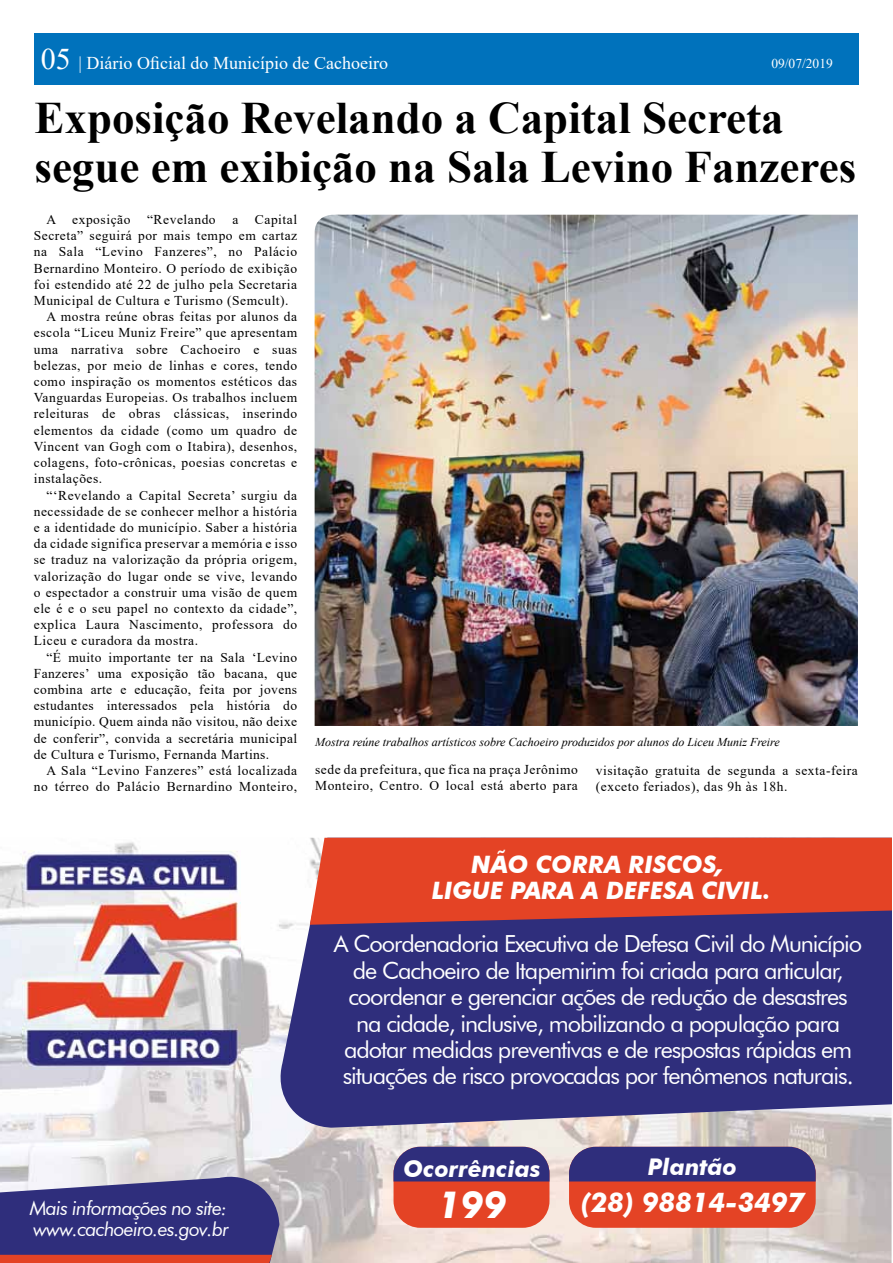
<style>
.page{position:relative;width:893px;height:1263px;background:#fff}
.page>*{position:absolute;margin:0;border:0;box-sizing:border-box;transform-origin:0 0}
.t1{font:700 45px/49.5px "Times New Roman";color:#000}
.t2{font:italic 700 37.5px "Futura BT";color:#fff}
.t3{font:italic 700 27.3px "Futura BT";color:#fff}
.t4{font:italic 700 24px/26.4px "Futura BT";color:#fff;text-align:center}
.t5{font:23.55px/26.4px "Futura BT";letter-spacing:-.045em;color:#fff;text-align:center}
.t6{font:italic 700 22.95px "Futura BT";color:#fff}
.t7{font:italic 19.5px/21px "Futura BT";letter-spacing:-.04em;color:#fff}
.t8{font:18px "Times New Roman";color:#fff}
.t9{font:13.5px/16.2px "Times New Roman";letter-spacing:.04em;color:#000}
.t10{font:13.5px "Times New Roman";color:#fff}
.t11{font:italic 12px "Times New Roman";color:#000}
.s1{font-size:30px}
</style>
<div class="page">
<img style="left:315px;top:215px;width:543px;height:511px">
<div style="left:34px;top:34px;width:824px;height:51px;background:#0072bc"></div>
<img style="left:0;top:842px;width:891px;height:421px">
<svg style="left:277px;top:842px;width:615px;height:286px;background:#424086"></svg>
<svg style="left:310px;top:838px;width:582px;height:87px;background:#d5442f"></svg>
<div style="left:393px;top:1147px;width:156px;height:81px;background:#e44325;border-radius:27px"></div>
<div style="left:393px;top:1147px;width:156px;height:34px;background:#2f2e7c"></div>
<div style="left:569px;top:1147px;width:247px;height:81px;background:#e44325;border-radius:27px"></div>
<div style="left:569px;top:1147px;width:247px;height:34px;background:#2f2e7c"></div>
<img style="left:23px;top:851px;width:218px;height:218px">
<svg style="left:0;top:1173px;width:279px;height:90px;background:#574881"></svg>
<h3 class="t8" style="left:41px;top:50px;width:349px"><span class="s1">05</span> | Diário Oficial do Município de Cachoeiro</h3>
<p class="t10" style="left:771px;top:54px;width:63px">09/07/2019</p>
<h1 class="t1" style="left:34px;top:91px;width:823px">Exposição Revelando a Capital Secreta segue em exibição na Sala Levino Fanzeres</h1>
<p class="t9" style="left:47px;top:211px;width:252px">A exposição “Revelando a Capital</p>
<p class="t9" style="left:34px;top:227px;width:265px">Secreta” seguirá por mais tempo em cartaz</p>
<p class="t9" style="left:34px;top:243px;width:265px">na Sala “Levino Fanzeres”, no Palácio</p>
<p class="t9" style="left:34px;top:260px;width:265px">Bernardino Monteiro. O período de exibição</p>
<p class="t9" style="left:34px;top:276px;width:265px">foi estendido até 22 de julho pela Secretaria</p>
<p class="t9" style="left:34px;top:292px;width:256px">Municipal de Cultura e Turismo (Semcult).</p>
<p class="t9" style="left:47px;top:308px;width:252px">A mostra reúne obras feitas por alunos da</p>
<p class="t9" style="left:34px;top:324px;width:265px">escola “Liceu Muniz Freire” que apresentam</p>
<p class="t9" style="left:34px;top:341px;width:265px">uma narrativa sobre Cachoeiro e suas</p>
<p class="t9" style="left:34px;top:357px;width:265px">belezas, por meio de linhas e cores, tendo</p>
<p class="t9" style="left:34px;top:373px;width:265px">como inspiração os momentos estéticos das</p>
<p class="t9" style="left:34px;top:389px;width:265px">Vanguardas Europeias. Os trabalhos incluem</p>
<p class="t9" style="left:34px;top:405px;width:265px">releituras de obras clássicas, inserindo</p>
<p class="t9" style="left:34px;top:422px;width:265px">elementos da cidade (como um quadro de</p>
<p class="t9" style="left:34px;top:438px;width:265px">Vincent van Gogh com o Itabira), desenhos,</p>
<p class="t9" style="left:34px;top:454px;width:265px">colagens, foto-crônicas, poesias concretas e</p>
<p class="t9" style="left:34px;top:470px;width:70px">instalações.</p>
<p class="t9" style="left:47px;top:486px;width:252px">“‘Revelando a Capital Secreta’ surgiu da</p>
<p class="t9" style="left:34px;top:503px;width:265px">necessidade de se conhecer melhor a história</p>
<p class="t9" style="left:34px;top:519px;width:265px">e a identidade do município. Saber a história</p>
<p class="t9" style="left:34px;top:535px;width:265px">da cidade significa preservar a memória e isso</p>
<p class="t9" style="left:34px;top:551px;width:265px">se traduz na valorização da própria origem,</p>
<p class="t9" style="left:34px;top:567px;width:265px">valorização do lugar onde se vive, levando</p>
<p class="t9" style="left:34px;top:584px;width:265px">o espectador a construir uma visão de quem</p>
<p class="t9" style="left:34px;top:600px;width:265px">ele é e o seu papel no contexto da cidade”,</p>
<p class="t9" style="left:34px;top:616px;width:265px">explica Laura Nascimento, professora do</p>
<p class="t9" style="left:34px;top:632px;width:166px">Liceu e curadora da mostra.</p>
<p class="t9" style="left:47px;top:648px;width:252px">“É muito importante ter na Sala ‘Levino</p>
<p class="t9" style="left:34px;top:665px;width:265px">Fanzeres’ uma exposição tão bacana, que</p>
<p class="t9" style="left:34px;top:681px;width:265px">combina arte e educação, feita por jovens</p>
<p class="t9" style="left:34px;top:697px;width:265px">estudantes interessados pela história do</p>
<p class="t9" style="left:34px;top:713px;width:265px">município. Quem ainda não visitou, não deixe</p>
<p class="t9" style="left:34px;top:729px;width:265px">de conferir”, convida a secretária municipal</p>
<p class="t9" style="left:34px;top:746px;width:237px">de Cultura e Turismo, Fernanda Martins.</p>
<p class="t9" style="left:47px;top:762px;width:252px">A Sala “Levino Fanzeres” está localizada</p>
<p class="t9" style="left:34px;top:778px;width:265px">no térreo do Palácio Bernardino Monteiro,</p>
<p class="t11" style="left:315px;top:734px;width:466px">Mostra reúne trabalhos artísticos sobre Cachoeiro produzidos por alunos do Liceu Muniz Freire</p>
<p class="t9" style="left:315px;top:761px;width:264px">sede da prefeitura, que fica na praça Jerônimo<br>Monteiro, Centro. O local está aberto para</p>
<p class="t9" style="left:596px;top:762px;width:264px">visitação gratuita de segunda a sexta-feira (exceto feriados), das 9h às 18h.</p>
<h3 class="t4" style="left:432px;top:851px;width:340px">NÃO CORRA RISCOS,<br>LIGUE PARA A DEFESA CIVIL.</h3>
<p class="t5" style="left:334px;top:931px;width:530px">A Coordenadoria Executiva de Defesa Civil do Município de Cachoeiro de Itapemirim foi criada para articular, coordenar e gerenciar ações de redução de desastres na cidade, inclusive, mobilizando a população para adotar medidas preventivas e de respostas rápidas em situações de risco provocadas por fenômenos naturais.</p>
<h3 class="t7" style="left:30px;top:1198px;width:201px">Mais informações no site: www.cachoeiro.es.gov.br</h3>
<h3 class="t6" style="left:403px;top:1155px;width:139px">Ocorrências</h3>
<h2 class="t2" style="left:438px;top:1182px;width:70px">199</h2>
<h3 class="t6" style="left:648px;top:1153px;width:91px">Plantão</h3>
<h3 class="t3" style="left:581px;top:1186px;width:225px">(28) 98814-3497</h3>
</div>
